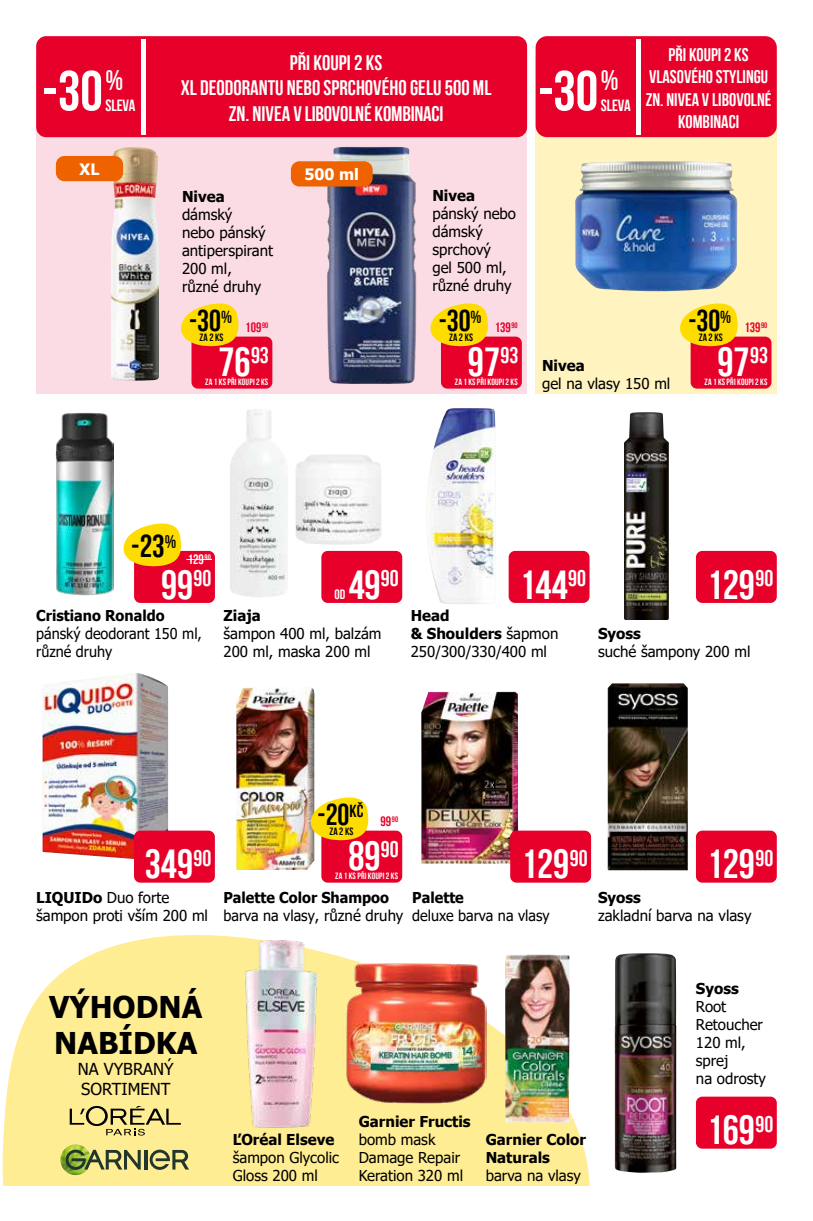
<style>
.page{position:relative;width:813px;height:1221px;background:#fff}
.page>*{position:absolute;margin:0;border:0;box-sizing:border-box;transform-origin:0 0}
.t1{font:56.7px "Bebas Neue";color:#fff}
.t2{font:40.5px "Bebas Neue";color:#fff}
.t3{font:31.5px "Bebas Neue";color:#000}
.t4{font:30px "Bebas Neue";color:#000}
.t5{font:700 30px/36px "Tahoma";color:#000}
.t6{font:22.5px "Bebas Neue";color:#fff}
.t7{font:21px/25.5px "Bebas Neue";color:#fff;text-align:center}
.t8{font:18.3px "Bebas Neue";color:#000}
.t9{font:18.15px/22.2px "Bebas Neue";color:#fff;text-align:center}
.t10{font:16.5px/19.8px "Tahoma";color:#000}
.t11{font:16.2px "Bebas Neue";letter-spacing:-.01em;color:#fff}
.t12{font:700 15.75px "Tahoma";color:#fff}
.t13{font:15px/18px "Tahoma";color:#000}
.t14{font:700 15px/18px "Tahoma";color:#000}
.t15{font:15px/18px "Tahoma";color:#000;scale:.96 1}
.t16{font:700 15px "Tahoma";color:#000;scale:.96 1}
.t17{font:13.5px "Bebas Neue";color:#e7002a}
.t18{font:13.5px "Bebas Neue";color:#fff}
.t19{font:10.5px "Bebas Neue";color:#000}
.t20{font:9px "Bebas Neue";letter-spacing:.02em;color:#fff}
.t21{font:7.8px "Bebas Neue";color:#fff}
.s1{font-weight:700}
</style>
<div class="page">
<svg style="left:2px;top:935px;width:588px;height:249px;fill:#ffed93"></svg>
<div style="left:36px;top:57px;width:491px;height:337px;background:#fbdce4"></div>
<div style="left:535px;top:57px;width:241px;height:337px;background:#fff4c0"></div>
<svg style="left:70px;top:1105px;width:111px;height:30px;background:#ccbd75"></svg>
<img style="left:60px;top:1144px;width:31px;height:30px">
<hr style="left:144px;top:1149px;width:3px;height:20px;background:#21362c">
<svg style="left:150px;top:1149px;width:39px;height:20px"></svg>
<svg style="left:66px;top:1149px;width:75px;height:20px"></svg>
<img style="left:575px;top:161px;width:161px;height:130px">
<img style="left:624px;top:412px;width:44px;height:208px">
<img style="left:607px;top:683px;width:80px;height:187px">
<img style="left:614px;top:953px;width:61px;height:219px">
<img style="left:421px;top:691px;width:97px;height:172px">
<img style="left:345px;top:961px;width:141px;height:143px">
<img style="left:236px;top:687px;width:79px;height:183px">
<img style="left:243px;top:938px;width:75px;height:191px">
<img style="left:295px;top:455px;width:86px;height:89px">
<img style="left:230px;top:409px;width:58px;height:188px">
<img style="left:42px;top:673px;width:126px;height:186px">
<img style="left:426px;top:408px;width:69px;height:196px">
<img style="left:327px;top:147px;width:89px;height:237px">
<img style="left:111px;top:147px;width:48px;height:233px">
<img style="left:505px;top:954px;width:64px;height:168px">
<div style="left:695px;top:551px;width:81px;height:52px;background:#e7002a;border-radius:6px"></div>
<div style="left:690px;top:336px;width:81px;height:52px;background:#e7002a;border-radius:6px"></div>
<svg style="left:680px;top:303px;width:57px;height:43px"></svg>
<div style="left:695px;top:830px;width:81px;height:52px;background:#e7002a;border-radius:6px"></div>
<div style="left:695px;top:1096px;width:81px;height:52px;background:#e7002a;border-radius:6px"></div>
<div style="left:510px;top:830px;width:80px;height:52px;background:#e7002a;border-radius:6px"></div>
<div style="left:321px;top:830px;width:81px;height:52px;background:#e7002a;border-radius:6px"></div>
<svg style="left:309px;top:796px;width:59px;height:44px;background:#f7d32c"></svg>
<div style="left:321px;top:551px;width:81px;height:52px;background:#e7002a;border-radius:6px"></div>
<div style="left:134px;top:830px;width:81px;height:52px;background:#e7002a;border-radius:6px"></div>
<div style="left:508px;top:551px;width:81px;height:52px;background:#e7002a;border-radius:6px"></div>
<img style="left:55px;top:412px;width:58px;height:184px">
<div style="left:191px;top:336px;width:81px;height:52px;background:#e7002a;border-radius:6px"></div>
<svg style="left:181px;top:303px;width:58px;height:43px"></svg>
<div style="left:441px;top:336px;width:80px;height:52px;background:#e7002a;border-radius:6px"></div>
<svg style="left:430px;top:303px;width:58px;height:43px"></svg>
<div style="left:134px;top:551px;width:81px;height:52px;background:#e7002a;border-radius:6px"></div>
<svg style="left:123px;top:523px;width:89px;height:43px"></svg>
<div style="left:535px;top:36px;width:241px;height:101px;background:#e7002a;border-radius:11px"></div>
<hr style="left:636px;top:39px;width:4px;height:96px;background:#fff">
<div style="left:36px;top:36px;width:491px;height:101px;background:#e7002a;border-radius:10px"></div>
<hr style="left:141px;top:39px;width:4px;height:96px;background:#fff">
<div style="left:56px;top:156px;width:67px;height:25px;background:#ee6300;border-radius:9px"></div>
<div style="left:291px;top:161px;width:81px;height:25px;background:#ee6300;border-radius:9px"></div>
<h1 class="t1" style="left:43px;top:60px;width:82px">-30 <sup>%</sup></h1>
<p class="t11" style="left:105px;top:96px;width:31px">SLEVA</p>
<h3 class="t7" style="left:181px;top:49px;width:312px">PŘI KOUPI 2 KS<br>XL DEODORANTU NEBO SPRCHOVÉHO GELU 500 ML<br>ZN. NIVEA V LIBOVOLNÉ KOMBINACI</h3>
<h1 class="t1" style="left:537px;top:60px;width:82px">-30 <sup>%</sup></h1>
<p class="t11" style="left:600px;top:96px;width:31px">SLEVA</p>
<p class="t9" style="left:645px;top:43px;width:127px">PŘI KOUPI 2 KS<br>VLASOVÉHO STYLINGU<br>ZN. NIVEA V LIBOVOLNÉ<br>KOMBINACI</p>
<p class="t12" style="left:80px;top:158px;width:21px">XL</p>
<p class="t12" style="left:304px;top:163px;width:56px">500 ml</p>
<p class="t14" style="left:182px;top:188px;width:44px">Nivea</p>
<p class="t13" style="left:182px;top:206px;width:93px">dámský<br>nebo pánský antiperspirant<br>200 ml,<br>různé druhy</p>
<p class="t14" style="left:432px;top:187px;width:44px">Nivea</p>
<p class="t13" style="left:432px;top:205px;width:85px">pánský nebo dámský sprchový<br>gel 500 ml, různé druhy</p>
<h3 class="t4" style="left:189px;top:304px;width:44px">-30<sup>%</sup></h3>
<p class="t19" style="left:199px;top:332px;width:25px">ZA 2 KS</p>
<p class="t17" style="left:245px;top:320px;width:24px">109 <sup>90</sup></p>
<h3 class="t4" style="left:438px;top:304px;width:44px">-30<sup>%</sup></h3>
<p class="t19" style="left:449px;top:332px;width:25px">ZA 2 KS</p>
<p class="t17" style="left:494px;top:320px;width:24px">139 <sup>90</sup></p>
<h3 class="t4" style="left:688px;top:304px;width:44px">-30<sup>%</sup></h3>
<p class="t19" style="left:698px;top:332px;width:25px">ZA 2 KS</p>
<p class="t17" style="left:744px;top:320px;width:24px">139 <sup>90</sup></p>
<h2 class="t2" style="left:218px;top:340px;width:52px">76<sup>93</sup></h2>
<p class="t20" style="left:205px;top:377px;width:64px">ZA 1 KS PŘI KOUPI 2 KS</p>
<h2 class="t2" style="left:467px;top:340px;width:52px">97<sup>93</sup></h2>
<p class="t20" style="left:454px;top:377px;width:64px">ZA 1 KS PŘI KOUPI 2 KS</p>
<p class="t14" style="left:542px;top:357px;width:44px">Nivea</p>
<p class="t13" style="left:542px;top:375px;width:130px">gel na vlasy 150 ml</p>
<h2 class="t2" style="left:717px;top:340px;width:52px">97<sup>93</sup></h2>
<p class="t20" style="left:704px;top:377px;width:64px">ZA 1 KS PŘI KOUPI 2 KS</p>
<h3 class="t3" style="left:131px;top:528px;width:35px">-23</h3>
<p class="t8" style="left:165px;top:531px;width:13px">%</p>
<p class="t18" style="left:188px;top:552px;width:18px">129</p>
<p class="t21" style="left:204px;top:553px;width:8px">90</p>
<h2 class="t2" style="left:161px;top:562px;width:52px">99<sup>90</sup></h2>
<p class="t16" style="left:36px;top:605px;width:135px">Cristiano Ronaldo</p>
<p class="t15" style="left:36px;top:625px;width:174px">pánský deodorant 150 ml, různé druhy</p>
<h2 class="t2" style="left:349px;top:562px;width:51px">49<sup>90</sup></h2>
<p class="t18" style="left:334px;top:586px;width:12px">OD</p>
<p class="t14" style="left:223px;top:607px;width:39px">Ziaja</p>
<p class="t13" style="left:223px;top:625px;width:159px">šampon 400 ml, balzám<br>200 ml, maska 200 ml</p>
<h2 class="t2" style="left:519px;top:562px;width:68px">144<sup>90</sup></h2>
<p class="t13" style="left:410px;top:607px;width:149px"><span class="s1">Head<br>&amp; Shoulders</span> šapmon<br>250/300/330/400 ml</p>
<h2 class="t2" style="left:706px;top:562px;width:68px">129<sup>90</sup></h2>
<p class="t14" style="left:597px;top:625px;width:44px">Syoss</p>
<p class="t13" style="left:597px;top:643px;width:154px">suché šampony 200 ml</p>
<h2 class="t2" style="left:145px;top:842px;width:68px">349<sup>90</sup></h2>
<p class="t13" style="left:36px;top:889px;width:173px"><span class="s1">LIQUIDo</span> Duo forte šampon proti vším 200 ml</p>
<h3 class="t4" style="left:317px;top:798px;width:47px">-20<sup>KČ</sup></h3>
<p class="t19" style="left:329px;top:825px;width:25px">ZA 2 KS</p>
<p class="t17" style="left:380px;top:814px;width:19px">99 <sup>90</sup></p>
<h2 class="t2" style="left:348px;top:833px;width:34px">89</h2>
<h3 class="t6" style="left:569px;top:845px;width:19px">90</h3>
<h3 class="t6" style="left:381px;top:837px;width:19px">90</h3>
<p class="t20" style="left:335px;top:871px;width:64px">ZA 1 KS PŘI KOUPI 2 KS</p>
<h2 class="t2" style="left:521px;top:842px;width:50px">129</h2>
<p class="t16" style="left:223px;top:887px;width:174px">Palette Color Shampoo</p>
<p class="t15" style="left:223px;top:907px;width:189px">barva na vlasy, různé druhy</p>
<p class="t16" style="left:412px;top:887px;width:55px">Palette</p>
<p class="t15" style="left:412px;top:907px;width:144px">deluxe barva na vlasy</p>
<h2 class="t2" style="left:706px;top:842px;width:68px">129<sup>90</sup></h2>
<p class="t14" style="left:597px;top:889px;width:44px">Syoss</p>
<p class="t13" style="left:597px;top:907px;width:155px">zakladní barva na vlasy</p>
<h3 class="t5" style="left:49px;top:990px;width:154px">VÝHODNÁ<br>NABÍDKA</h3>
<p class="t10" style="left:78px;top:1060px;width:97px">NA VYBRANÝ<br>SORTIMENT</p>
<p class="t14" style="left:233px;top:1130px;width:103px">ĽOréal Elseve</p>
<p class="t13" style="left:233px;top:1149px;width:108px">šampon Glycolic<br>Gloss 200 ml</p>
<p class="t14" style="left:358px;top:1112px;width:113px">Garnier Fructis</p>
<p class="t13" style="left:358px;top:1130px;width:106px">bomb mask<br>Damage Repair<br>Keration 320 ml</p>
<p class="t14" style="left:485px;top:1130px;width:102px">Garnier Color<br>Naturals</p>
<p class="t13" style="left:485px;top:1166px;width:97px">barva na vlasy</p>
<p class="t14" style="left:695px;top:979px;width:44px">Syoss</p>
<p class="t13" style="left:695px;top:997px;width:71px">Root<br>Retoucher<br>120 ml, sprej<br>na odrosty</p>
<h2 class="t2" style="left:706px;top:1108px;width:68px">169<sup>90</sup></h2>
</div>
